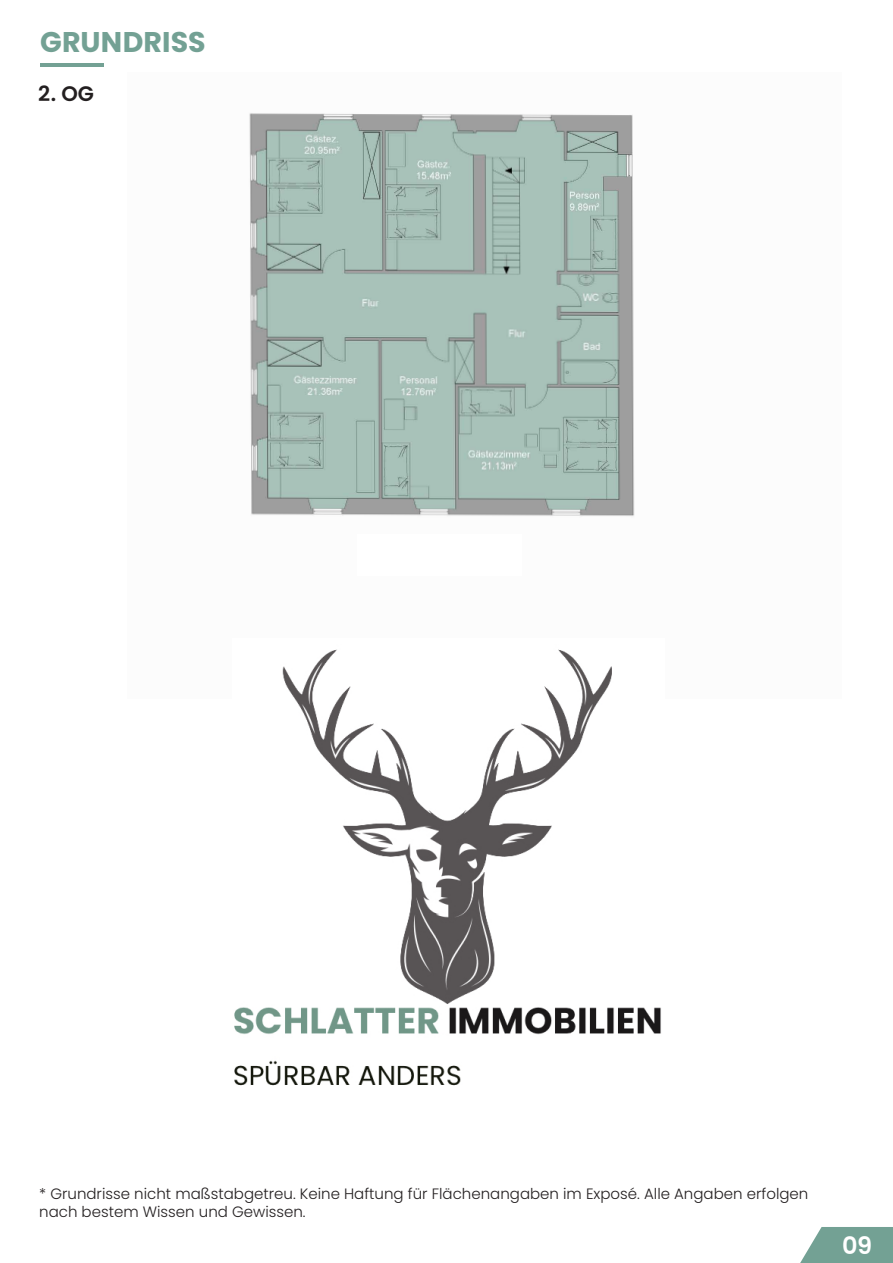
<style>
.page{position:relative;width:893px;height:1263px;background:#fff}
.page>*{position:absolute;margin:0;border:0;box-sizing:border-box;transform-origin:0 0}
.t1{font:700 28.5px "Poppins";letter-spacing:.005em;color:#73a194}
.t2{font:600 24px "Poppins";color:#fff}
.t3{font:600 21px "Poppins";color:#231f20}
.t4{font:300 15px/18px "Poppins";color:#231f20}
</style>
<div class="page">
<svg style="left:800px;top:1227px;width:93px;height:36px;background:#83aba0"></svg>
<hr style="left:40px;top:63px;width:63px;height:3px;background:#73a194">
<img style="left:249px;top:113px;width:386px;height:404px">
<img style="left:234px;top:649px;width:427px;height:437px">
<p class="t1" style="left:40px;top:25px;width:167px">GRUNDRISS</p>
<p class="t3" style="left:38px;top:81px;width:57px">2. OG</p>
<p class="t4" style="left:39px;top:1185px;width:771px">* Grundrisse nicht maßstabgetreu. Keine Haftung für Flächenangaben im Exposé. Alle Angaben erfolgen nach bestem Wissen und Gewissen.</p>
<p class="t2" style="left:842px;top:1231px;width:32px">09</p>
</div>
